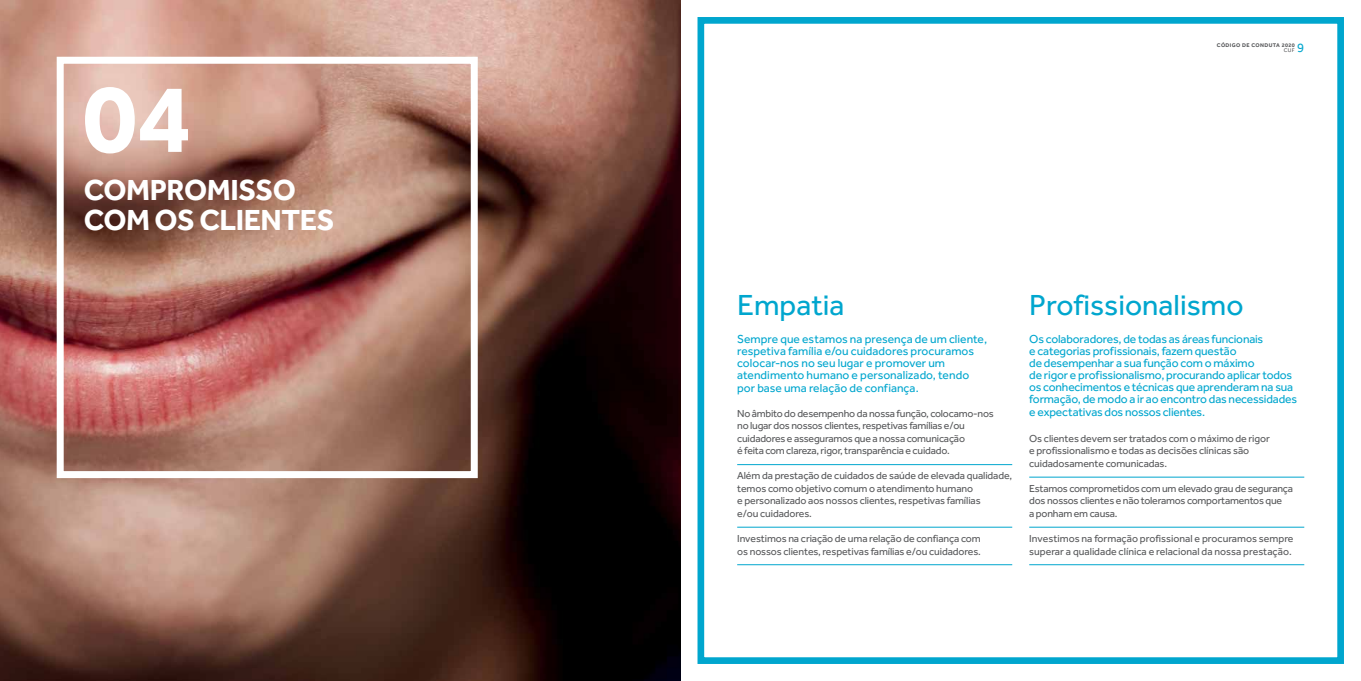
<style>
.page{position:relative;width:1361px;height:681px;background:#fff}
.page>*{position:absolute;margin:0;border:0;box-sizing:border-box;transform-origin:0 0}
.t1{font:700 100px "Effra";color:#fff}
.t2{font:700 30px/30px "Effra";letter-spacing:-.015em;color:#fff}
.t3{font:30px "Effra";color:#00a6ce}
.t4{font:13px "Effra";color:#00a6ce}
.t5{font:12px/12.2px "Effra";letter-spacing:-.01em;color:#00a6ce}
.t6{font:10.5px/12.5px "Effra";letter-spacing:-.01em;color:#58595b}
.t7{font:700 5.5px "Effra";letter-spacing:.07em;color:#58595b}
.t8{font:5.5px "Effra";color:#58595b}
</style>
<div class="page">
<img style="left:0;top:0;width:680px;height:680px">
<div style="left:57px;top:57px;width:421px;height:421px;border:7px solid #fff"></div>
<div style="left:697px;top:17px;width:647px;height:646px;border:7px solid #00a6ce"></div>
<hr style="left:737px;top:464px;width:275px;height:1px;background:#00a6ce">
<hr style="left:737px;top:526px;width:275px;height:1px;background:#00a6ce">
<hr style="left:737px;top:564px;width:275px;height:1px;background:#00a6ce">
<hr style="left:1029px;top:476px;width:275px;height:1px;background:#00a6ce">
<hr style="left:1029px;top:526px;width:275px;height:1px;background:#00a6ce">
<hr style="left:1029px;top:564px;width:275px;height:1px;background:#00a6ce">
<h1 class="t1" style="left:83px;top:57px;width:111px">04</h1>
<h2 class="t2" style="left:84px;top:174px;width:252px">COMPROMISSO<br>COM OS CLIENTES</h2>
<p class="t7" style="left:1217px;top:41px;width:79px">CÓDIGO DE CONDUTA 2020</p>
<p class="t8" style="left:1283px;top:47px;width:13px">CUF</p>
<p class="t4" style="left:1297px;top:40px;width:9px">9</p>
<h2 class="t3" style="left:737px;top:287px;width:109px">Empatia</h2>
<h2 class="t3" style="left:1029px;top:287px;width:216px">Profissionalismo</h2>
<p class="t5" style="left:737px;top:332px;width:251px">Sempre que estamos na presença de um cliente, respetiva família e/ou cuidadores procuramos colocar-nos no seu lugar e promover um atendimento humano e personalizado, tendo por base uma relação de confiança.</p>
<p class="t6" style="left:737px;top:407px;width:258px">No âmbito do desempenho da nossa função, colocamo-nos no lugar dos nossos clientes, respetivas famílias e/ou cuidadores e asseguramos que a nossa comunicação<br>é feita com clareza, rigor, transparência e cuidado.</p>
<p class="t6" style="left:737px;top:469px;width:276px">Além da prestação de cuidados de saúde de elevada qualidade, temos como objetivo comum o atendimento humano<br>e personalizado aos nossos clientes, respetivas famílias<br>e/ou cuidadores.</p>
<p class="t6" style="left:737px;top:532px;width:245px">Investimos na criação de uma relação de confiança com os nossos clientes, respetivas famílias e/ou cuidadores.</p>
<p class="t5" style="left:1029px;top:332px;width:269px">Os colaboradores, de todas as áreas funcionais<br>e categorias profissionais, fazem questão<br>de desempenhar a sua função com o máximo<br>de rigor e profissionalismo, procurando aplicar todos os conhecimentos e técnicas que aprenderam na sua formação, de modo a ir ao encontro das necessidades e expectativas dos nossos clientes.</p>
<p class="t6" style="left:1029px;top:432px;width:242px">Os clientes devem ser tratados com o máximo de rigor e profissionalismo e todas as decisões clínicas são cuidadosamente comunicadas.</p>
<p class="t6" style="left:1029px;top:482px;width:265px">Estamos comprometidos com um elevado grau de segurança dos nossos clientes e não toleramos comportamentos que<br>a ponham em causa.</p>
<p class="t6" style="left:1029px;top:532px;width:266px">Investimos na formação profissional e procuramos sempre superar a qualidade clínica e relacional da nossa prestação.</p>
</div>
